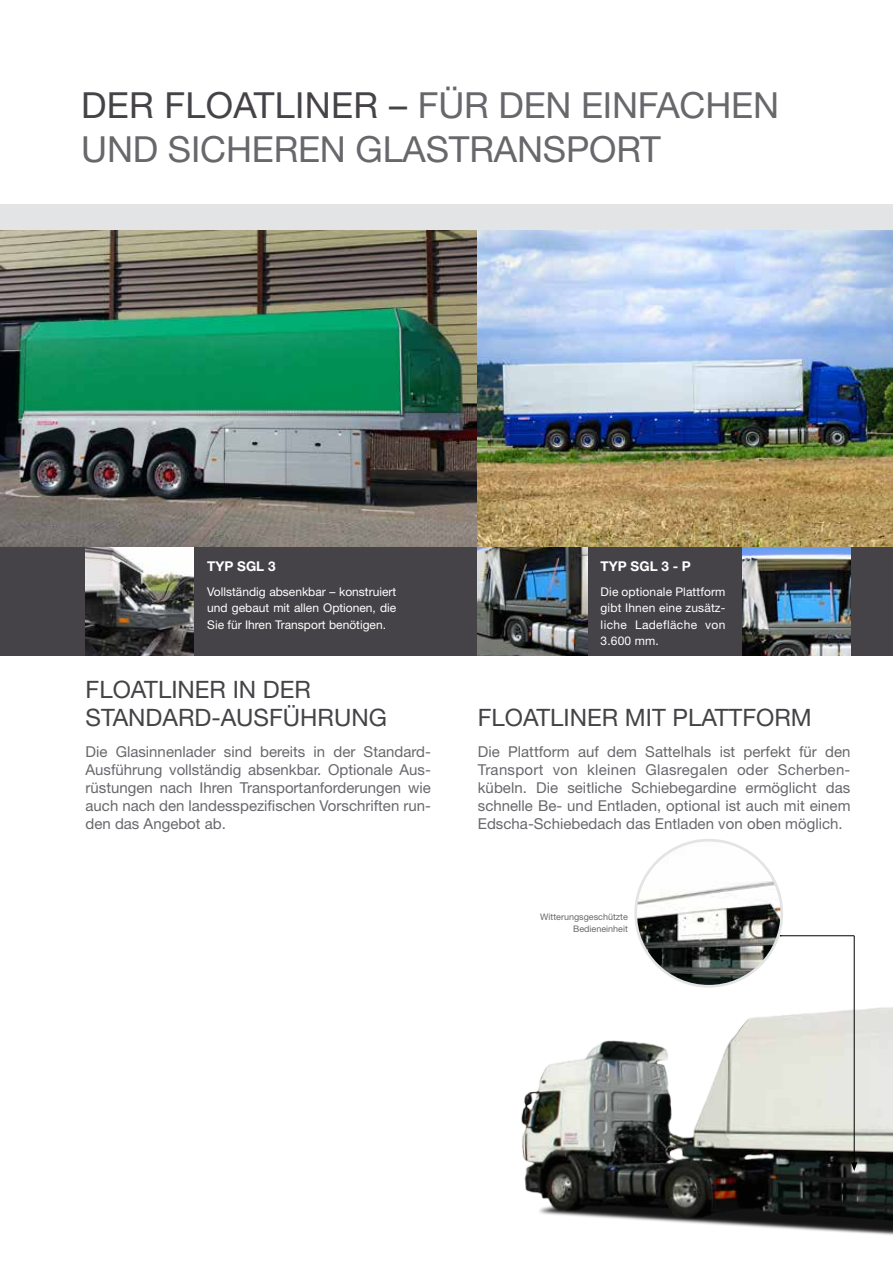
<style>
.page{position:relative;width:893px;height:1263px;background:#fff}
.page>*{position:absolute;margin:0;border:0;box-sizing:border-box;transform-origin:0 0}
.t1{font:36px/43.2px "Helvetica Neue LT Std";letter-spacing:-.005em;color:#68676c}
.t2{font:24px/28.8px "Helvetica Neue LT Std";color:#454347}
.t3{font:15px/18px "Helvetica Neue LT Std";color:#68676c;text-align:justify}
.t4{font:700 13.5px "Helvetica Neue LT Std";color:#fff}
.t5{font:12px/16.5px "Helvetica Neue LT Std";letter-spacing:.005em;color:#fff;text-align:justify}
.t6{font:9px/12px "Helvetica Neue LT Std";color:#68676c;text-align:right}
.s1{color:#454347}
</style>
<div class="page">
<img style="left:0;top:230px;width:478px;height:317px">
<img style="left:478px;top:230px;width:415px;height:317px">
<div style="left:0;top:547px;width:893px;height:108px;background:#454347"></div>
<img style="left:478px;top:547px;width:109px;height:108px">
<img style="left:85px;top:547px;width:108px;height:108px">
<img style="left:742px;top:547px;width:109px;height:108px">
<div style="left:0;top:204px;width:893px;height:26px;background:#e3e4e6"></div>
<img style="left:521px;top:964px;width:372px;height:271px">
<img style="left:636px;top:840px;width:146px;height:146px;border-radius:73px">
<div style="left:634px;top:839px;width:149px;height:149px;border:3px solid #e3e4e6;border-radius:50%"></div>
<hr style="left:854px;top:936px;width:1px;height:228px;background:#000">
<svg style="left:851px;top:1162px;width:6px;height:9px"></svg>
<hr style="left:781px;top:935px;width:73px;height:1px;background:#000">
<h1 class="t1" style="left:81px;top:83px;width:699px"><span class="s1">DER FLOATLINER –</span> FÜR DEN EINFACHEN<br>UND SICHEREN GLASTRANSPORT</h1>
<p class="t4" style="left:207px;top:558px;width:70px">TYP SGL 3</p>
<p class="t5" style="left:207px;top:583px;width:191px">Vollständig absenkbar – konstruiert und gebaut mit allen Optionen, die Sie für Ihren Transport benötigen.</p>
<h2 class="t2" style="left:86px;top:674px;width:303px">FLOATLINER IN DER<br>STANDARD-AUSFÜHRUNG</h2>
<p class="t3" style="left:86px;top:743px;width:347px">Die Glasinnenlader sind bereits in der Standard-Ausführung vollständig absenkbar. Optionale Aus&shy;rüstungen nach Ihren Transportanforderungen wie auch nach den landesspezifischen Vorschriften run&shy;den das Angebot ab.</p>
<p class="t4" style="left:601px;top:558px;width:92px">TYP SGL 3 - P</p>
<p class="t5" style="left:601px;top:583px;width:126px">Die optionale Plattform gibt Ihnen eine zusätz&shy;liche Ladefläche von 3.600 mm.</p>
<h2 class="t2" style="left:478px;top:703px;width:335px">FLOATLINER MIT PLATTFORM</h2>
<p class="t3" style="left:478px;top:743px;width:374px">Die Plattform auf dem Sattelhals ist perfekt für den Transport von kleinen Glasregalen oder Scherben&shy;kübeln. Die seitliche Schiebegardine ermöglicht das schnelle Be- und Entladen, optional ist auch mit einem Edscha-Schiebedach das Entladen von oben möglich.</p>
<p class="t6" style="left:540px;top:911px;width:89px">Witterungsgeschützte<br>Bedieneinheit</p>
</div>
